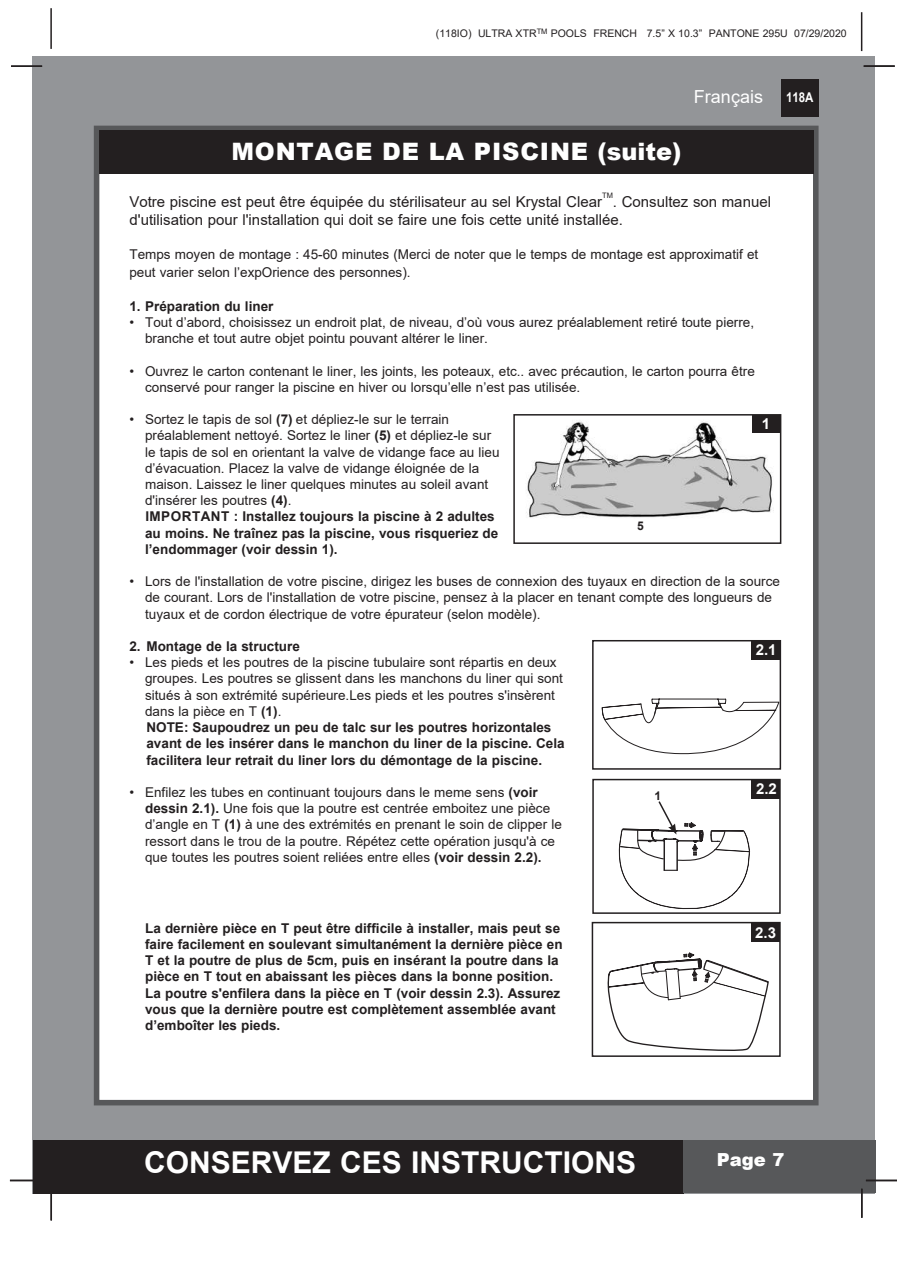
<style>
.page{position:relative;width:897px;height:1264px;background:#fff}
.page>*{position:absolute;margin:0;border:0;box-sizing:border-box;transform-origin:0 0}
.t1{font:700 30px "Arial";color:#fff}
.t2{font:900 24px "Arial";letter-spacing:.035em;color:#fff}
.t3{font:18px "Arial";color:#fff}
.t4{font:900 18px "Arial";color:#fff}
.t5{font:15px/18.8px "Arial";color:#231f20}
.t6{font:700 15px "Arial";color:#fff}
.t7{font:13.5px/16.2px "Arial";color:#231f20}
.t8{font:700 13.5px/16.2px "Arial";color:#231f20}
.t9{font:700 13.5px "Arial";color:#fff;scale:.85 1}
.t10{font:700 12px "Arial";color:#231f20}
.t11{font:10.5px "Arial";color:#231f20}
.t12{font:7.5px "Arial";color:#231f20}
.s1{font-weight:700}
</style>
<div class="page">
<div style="left:33px;top:56px;width:842px;height:1137px;background:#939598"></div>
<div style="left:780px;top:79px;width:38px;height:38px;background:#231f20"></div>
<hr style="left:50px;top:8px;width:2px;height:41px;background:#231f20">
<hr style="left:860px;top:12px;width:2px;height:39px;background:#231f20">
<div style="left:33px;top:1140px;width:650px;height:53px;background:#231f20"></div>
<div style="left:682px;top:1140px;width:193px;height:53px;background:#57585a"></div>
<div style="left:94px;top:126px;width:724px;height:979px;background:#fff;border:6px solid #57585a"></div>
<div style="left:99px;top:130px;width:714px;height:44px;background:#231f20"></div>
<hr style="left:863px;top:65px;width:31px;height:2px;background:#231f20">
<hr style="left:865px;top:1179px;width:31px;height:2px;background:#231f20">
<hr style="left:860px;top:1188px;width:2px;height:29px;background:#231f20">
<hr style="left:50px;top:1190px;width:2px;height:30px;background:#231f20">
<hr style="left:10px;top:1179px;width:31px;height:2px;background:#231f20">
<hr style="left:11px;top:65px;width:31px;height:2px;background:#231f20">
<img style="left:526px;top:420px;width:248px;height:98px">
<div style="left:513px;top:414px;width:268px;height:130px;border:2px solid #231f20"></div>
<div style="left:752px;top:415px;width:28px;height:18px;background:#231f20"></div>
<svg style="left:601px;top:698px;width:177px;height:57px"></svg>
<div style="left:592px;top:640px;width:189px;height:129px;border:2px solid #231f20"></div>
<div style="left:751px;top:641px;width:28px;height:18px;background:#231f20"></div>
<svg style="left:607px;top:941px;width:162px;height:110px"></svg>
<div style="left:591px;top:922px;width:189px;height:135px;border:2px solid #231f20"></div>
<div style="left:750px;top:923px;width:29px;height:18px;background:#231f20"></div>
<div style="left:592px;top:779px;width:188px;height:135px;border:2px solid #231f20"></div>
<svg style="left:593px;top:779px;width:184px;height:134px"></svg>
<div style="left:751px;top:780px;width:28px;height:18px;background:#231f20"></div>
<p class="t11" style="left:436px;top:26px;width:412px">(118IO) ULTRA XTR<sup>TM</sup> POOLS FRENCH 7.5” X 10.3” PANTONE 295U 07/29/2020</p>
<h3 class="t3" style="left:694px;top:84px;width:71px">Français</h3>
<p class="t9" style="left:786px;top:88px;width:34px">118A</p>
<h2 class="t2" style="left:231px;top:134px;width:451px">MONTAGE DE LA PISCINE (suite)</h2>
<p class="t5" style="left:129px;top:192px;width:474px">Votre piscine est peut être équipée du stérilisateur au sel Krystal Clear</p>
<p class="t12" style="left:602px;top:190px;width:12px">TM</p>
<p class="t5" style="left:129px;top:192px;width:643px;text-indent:483px">. Consultez son manuel d'utilisation pour l'installation qui doit se faire une fois cette unité installée.</p>
<p class="t7" style="left:129px;top:245px;width:630px;line-height:17.7px">Temps moyen de montage : 45-60 minutes (Merci de noter que le temps de montage est approximatif et peut varier selon l’expОrience des personnes).</p>
<p class="t8" style="left:129px;top:298px;width:145px">1. Préparation du liner</p>
<p class="t7" style="left:145px;top:314px;width:610px;text-indent:-16px">• Tout d’abord, choisissez un endroit plat, de niveau, d’où vous aurez préalablement retiré toute pierre, branche et tout autre objet pointu pouvant altérer le liner.</p>
<p class="t7" style="left:145px;top:363px;width:611px;text-indent:-16px">• Ouvrez le carton contenant le liner, les joints, les poteaux, etc.. avec précaution, le carton pourra être conservé pour ranger la piscine en hiver ou lorsqu’elle n’est pas utilisée.</p>
<p class="t7" style="left:145px;top:411px;width:356px;text-indent:-16px">• Sortez le tapis de sol <span class="s1">(7)</span> et dépliez-le sur le terrain préalablement nettoyé. Sortez le liner <span class="s1">(5)</span> et dépliez-le sur le tapis de sol en orientant la valve de vidange face au lieu d’évacuation. Placez la valve de vidange éloignée de la maison. Laissez le liner quelques minutes au soleil avant d'insérer les poutres <span class="s1">(4)</span>.<br><span class="s1">IMPORTANT : Installez toujours la piscine à 2 adultes au moins. Ne traînez pas la piscine, vous risqueriez de l’endommager (voir dessin 1).</span></p>
<p class="t7" style="left:145px;top:573px;width:636px;text-indent:-16px">• Lors de l'installation de votre piscine, dirigez les buses de connexion des tuyaux en direction de la source de courant. Lors de l'installation de votre piscine, pensez à la placer en tenant compte des longueurs de tuyaux et de cordon électrique de votre épurateur (selon modèle).</p>
<p class="t8" style="left:129px;top:638px;width:172px">2. Montage de la structure</p>
<p class="t7" style="left:145px;top:654px;width:421px;text-indent:-16px">• Les pieds et les poutres de la piscine tubulaire sont répartis en deux groupes. Les poutres se glissent dans les manchons du liner qui sont situés à son extrémité supérieure.Les pieds et les poutres s'insèrent dans la pièce en T <span class="s1">(1)</span>.<br><span class="s1">NOTE: Saupoudrez un peu de talc sur les poutres horizontales avant de les insérer dans le manchon du liner de la piscine. Cela facilitera leur retrait du liner lors du démontage de la piscine.</span></p>
<p class="t7" style="left:145px;top:784px;width:418px;text-indent:-16px">• Enfilez les tubes en continuant toujours dans le meme sens <span class="s1">(voir dessin 2.1).</span> Une fois que la poutre est centrée emboitez une pièce d’angle en T <span class="s1">(1)</span> à une des extrémités en prenant le soin de clipper le ressort dans le trou de la poutre. Répétez cette opération jusqu'à ce que toutes les poutres soient reliées entre elles <span class="s1">(voir dessin 2.2).</span></p>
<p class="t6" style="left:761px;top:413px;width:10px">1</p>
<p class="t10" style="left:637px;top:517px;width:8px">5</p>
<p class="t6" style="left:755px;top:639px;width:22px">2.1</p>
<p class="t6" style="left:756px;top:778px;width:22px">2.2</p>
<p class="t10" style="left:654px;top:787px;width:8px">1</p>
<p class="t8" style="left:145px;top:920px;width:419px">La dernière pièce en T peut être difficile à installer, mais peut se faire facilement en soulevant simultanément la dernière pièce en T et la poutre de plus de 5cm, puis en insérant la poutre dans la pièce en T tout en abaissant les pièces dans la bonne position.<br>La poutre s'enfilera dans la pièce en T (voir dessin 2.3). Assurez vous que la dernière poutre est complètement assemblée avant d’emboîter les pieds.</p>
<h1 class="t1" style="left:144px;top:1141px;width:493px">CONSERVEZ CES INSTRUCTIONS</h1>
<p class="t6" style="left:755px;top:922px;width:22px">2.3</p>
<h3 class="t4" style="left:716px;top:1147px;width:69px">Page 7</h3>
</div>
